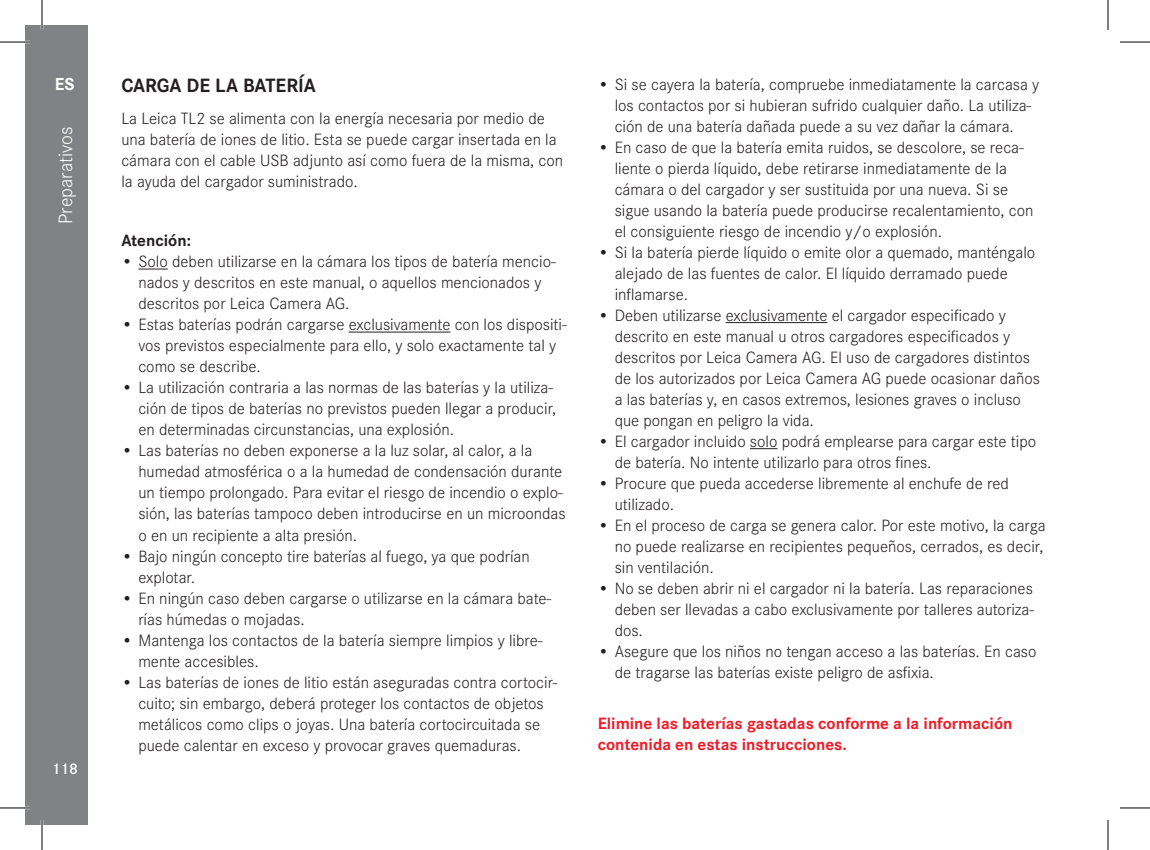
<style>
.page{position:relative;width:1150px;height:850px;background:#fff}
.page>*{position:absolute;margin:0;border:0;box-sizing:border-box;transform-origin:0 0}
.t1{font:700 20px "Corporate S";color:#231f20}
.t2{font:300 20px "Corporate S";color:#fff}
.t3{font:700 18px "Corporate S";color:#fff}
.t4{font:300 17px/21px "Corporate S";color:#231f20}
.t5{font:700 17px/21px "Corporate S";color:#ee1c28}
.t6{font:700 17px "Corporate S";color:#231f20}
.t7{font:600 16px "Corporate S";color:#fff}
</style>
<div class="page">
<div style="left:25px;top:25px;width:62px;height:799px;background:#808285"></div>
<hr style="left:138px;top:268px;width:30px;height:1px;background:#231f20">
<hr style="left:349px;top:331px;width:101px;height:1px;background:#231f20">
<hr style="left:726px;top:322px;width:101px;height:1px;background:#231f20">
<svg style="left:750px;top:448px;width:27px;height:1px"></svg>
<hr style="left:0;top:41px;width:30px;height:2px;background:#fff">
<hr style="left:0;top:806px;width:30px;height:3px;background:#fff">
<hr style="left:41px;top:0;width:2px;height:30px;background:#fff">
<hr style="left:41px;top:819px;width:2px;height:30px;background:#fff">
<hr style="left:0;top:42px;width:30px;height:1px;background:#000">
<hr style="left:1120px;top:42px;width:30px;height:1px;background:#000">
<hr style="left:0;top:807px;width:30px;height:1px;background:#000">
<hr style="left:1120px;top:807px;width:30px;height:1px;background:#000">
<hr style="left:42px;top:0;width:1px;height:30px;background:#000">
<hr style="left:42px;top:819px;width:1px;height:30px;background:#000">
<hr style="left:1107px;top:0;width:1px;height:30px;background:#000">
<hr style="left:1107px;top:819px;width:1px;height:30px;background:#000">
<p class="t3" style="left:55px;top:70px;width:21px">ES</p>
<p class="t2" style="left:52px;top:224px;width:99px;rotate:-90deg">Preparativos</p>
<p class="t7" style="left:51px;top:756px;width:28px">118</p>
<p class="t1" style="left:121px;top:69px;width:196px">CARGA DE LA BATERÍA</p>
<p class="t4" style="left:121px;top:107px;width:443px">La Leica TL2 se alimenta con la energía necesaria por medio de una batería de iones de litio. Esta se puede cargar insertada en la cámara con el cable USB adjunto así como fuera de la misma, con la ayuda del cargador suministrado.</p>
<p class="t6" style="left:121px;top:227px;width:71px">Atención:</p>
<p class="t4" style="left:138px;top:250px;width:419px;text-indent:-17px">• Solo deben utilizarse en la cámara los tipos de batería mencio&shy;nados y descritos en este manual, o aquellos mencionados y descritos por Leica Camera AG.</p>
<p class="t4" style="left:138px;top:313px;width:430px;text-indent:-17px">• Estas baterías podrán cargarse exclusivamente con los dispositi&shy;vos previstos especialmente para ello, y solo exactamente tal y como se describe.</p>
<p class="t4" style="left:138px;top:376px;width:419px;text-indent:-17px">• La utilización contraria a las normas de las baterías y la utiliza&shy;ción de tipos de baterías no previstos pueden llegar a producir, en determinadas circunstancias, una explosión.</p>
<p class="t4" style="left:138px;top:439px;width:429px;text-indent:-17px">• Las baterías no deben exponerse a la luz solar, al calor, a la humedad atmosférica o a la humedad de condensación durante un tiempo prolongado. Para evitar el riesgo de incendio o explo&shy;sión, las baterías tampoco deben introducirse en un microondas o en un recipiente a alta presión.</p>
<p class="t4" style="left:138px;top:544px;width:393px;text-indent:-17px">• Bajo ningún concepto tire baterías al fuego, ya que podrían explotar.</p>
<p class="t4" style="left:138px;top:586px;width:414px;text-indent:-17px">• En ningún caso deben cargarse o utilizarse en la cámara bate&shy;rías húmedas o mojadas.</p>
<p class="t4" style="left:138px;top:628px;width:406px;text-indent:-17px">• Mantenga los contactos de la batería siempre limpios y libre&shy;mente accesibles.</p>
<p class="t4" style="left:138px;top:670px;width:420px;text-indent:-17px">• Las baterías de iones de litio están aseguradas contra cortocir&shy;cuito; sin embargo, deberá proteger los contactos de objetos metálicos como clips o joyas. Una batería cortocircuitada se puede calentar en exceso y provocar graves quemaduras.</p>
<p class="t4" style="left:598px;top:73px;width:443px;text-align:center">• Si se cayera la batería, compruebe inmediatamente la carcasa y los contactos por si hubieran sufrido cualquier daño. La utiliza&shy;ción de una batería dañada puede a su vez dañar la cámara.</p>
<p class="t4" style="left:615px;top:136px;width:420px;text-indent:-17px">• En caso de que la batería emita ruidos, se descolore, se reca&shy;liente o pierda líquido, debe retirarse inmediatamente de la cámara o del cargador y ser sustituida por una nueva. Si se sigue usando la batería puede producirse recalentamiento, con el consiguiente riesgo de incendio y/o explosión.</p>
<p class="t4" style="left:615px;top:241px;width:422px;text-indent:-17px">• Si la batería pierde líquido o emite olor a quemado, manténgalo alejado de las fuentes de calor. El líquido derramado puede inflamarse.</p>
<p class="t4" style="left:615px;top:303px;width:427px;text-indent:-17px">• Deben utilizarse exclusivamente el cargador especificado y descrito en este manual u otros cargadores especificados y descritos por Leica Camera AG. El uso de cargadores distintos de los autorizados por Leica Camera AG puede ocasionar daños a las baterías y, en casos extremos, lesiones graves o incluso que pongan en peligro la vida.</p>
<p class="t4" style="left:615px;top:429px;width:423px;text-indent:-17px">• El cargador incluido solo podrá emplearse para cargar este tipo de batería. No intente utilizarlo para otros fines.</p>
<p class="t4" style="left:615px;top:471px;width:396px;text-indent:-17px">• Procure que pueda accederse libremente al enchufe de red utilizado.</p>
<p class="t4" style="left:615px;top:513px;width:432px;text-indent:-17px">• En el proceso de carga se genera calor. Por este motivo, la carga no puede realizarse en recipientes pequeños, cerrados, es decir, sin ventilación.</p>
<p class="t4" style="left:615px;top:576px;width:421px;text-align:justify;text-indent:-17px">• No se deben abrir ni el cargador ni la batería. Las reparaciones deben ser llevadas a cabo exclusivamente por talleres autoriza&shy;dos.</p>
<p class="t4" style="left:615px;top:639px;width:423px;text-indent:-17px">• Asegure que los niños no tengan acceso a las baterías. En caso de tragarse las baterías existe peligro de asfixia.</p>
<p class="t5" style="left:598px;top:711px;width:416px">Elimine las baterías gastadas conforme a la información contenida en estas instrucciones.</p>
</div>
